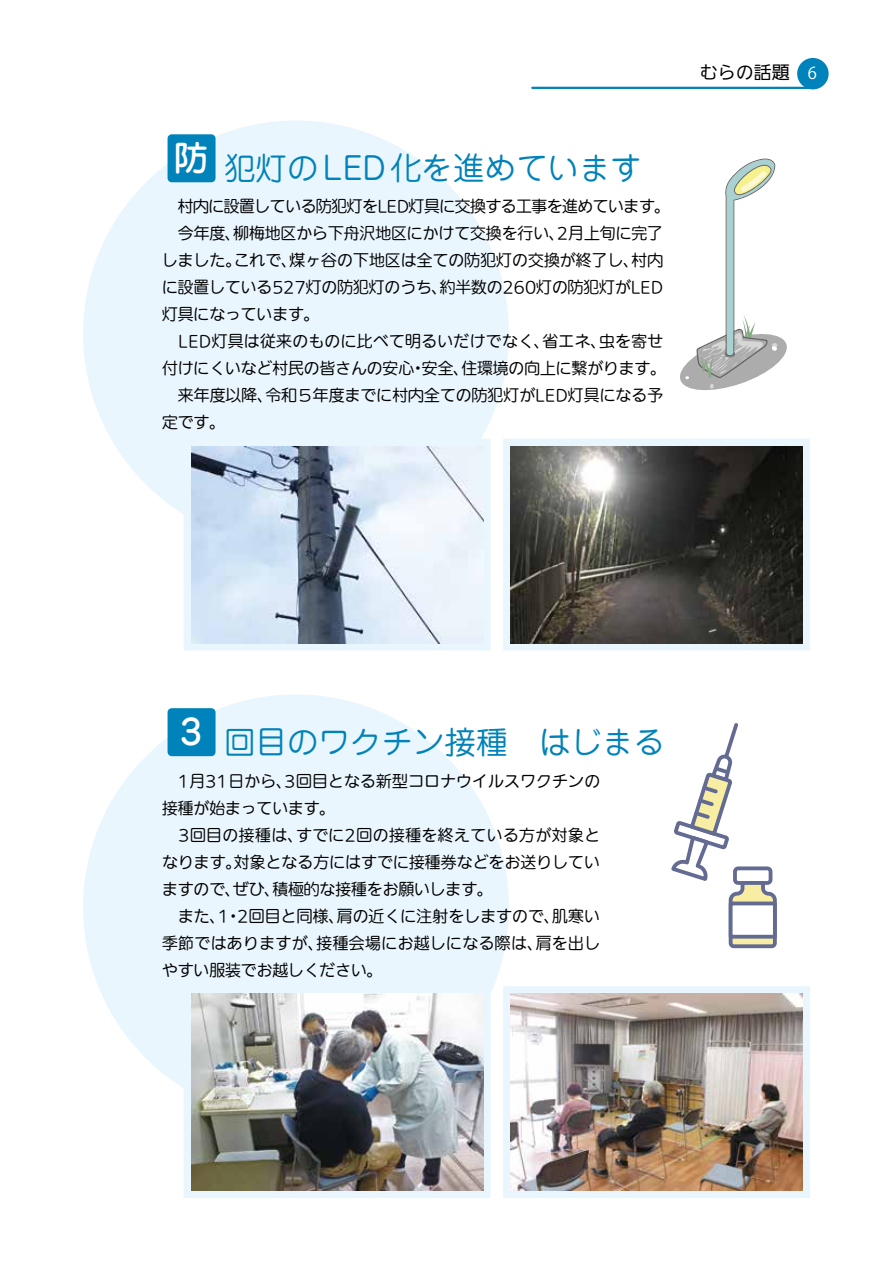
<style>
.page{position:relative;width:893px;height:1263px;background:#fff}
.page>*{position:absolute;margin:0;border:0;box-sizing:border-box;transform-origin:0 0}
.t1{font:31.5px "Jun 201 Pro";color:#0082ba}
.t2{font:100 18px "Iwa UD Go Hon Pro";color:#000}
.t3{font:100 15.75px/27px "Iwa UDR Go Pro";letter-spacing:.01em;color:#000}
.s1{font-family:"Koz Go Pr 6 N";font-weight:400;font-size:16.5px;color:#fff}
</style>
<div class="page">
<div style="left:83px;top:694px;width:426px;height:426px;background:#eaf6fd;border-radius:50%"></div>
<div style="left:168px;top:708px;width:48px;height:48px;background:#0082ba;border-radius:4px"></div>
<div style="left:83px;top:121px;width:426px;height:425px;background:#eaf6fd;border-radius:50%"></div>
<div style="left:168px;top:134px;width:48px;height:48px;background:#0082ba;border-radius:4px"></div>
<div style="left:503px;top:986px;width:307px;height:212px;border:15px solid #eaf6fd"></div>
<img style="left:511px;top:994px;width:292px;height:197px">
<div style="left:184px;top:986px;width:307px;height:212px;border:15px solid #eaf6fd"></div>
<img style="left:191px;top:994px;width:292px;height:197px">
<div style="left:503px;top:439px;width:307px;height:211px;border:15px solid #eaf6fd"></div>
<img style="left:511px;top:446px;width:292px;height:197px">
<div style="left:184px;top:439px;width:307px;height:211px;border:15px solid #eaf6fd"></div>
<img style="left:191px;top:446px;width:292px;height:197px">
<svg style="left:680px;top:159px;width:107px;height:231px"></svg>
<svg style="left:671px;top:723px;width:106px;height:225px"></svg>
<div style="left:731px;top:903px;width:44px;height:34px;background:#fff"></div>
<div style="left:729px;top:901px;width:48px;height:37px;border:4px solid #3c4678"></div>
<div style="left:797px;top:58px;width:32px;height:31px;background:#0082ba;border-radius:50%"></div>
<hr style="left:532px;top:87px;width:281px;height:2px;background:#0082ba">
<h1 class="t1" style="left:174px;top:143px;width:470px"><sup>防</sup>犯灯のLED化を進めています</h1>
<p class="t3" style="left:162px;top:194px;width:509px;text-indent:16px">村内に設置している防犯灯をLED灯具に交換する工事を進めています。　今年度、柳梅地区から下舟沢地区にかけて交換を行い、2月上旬に完了しました。これで、煤ヶ谷の下地区は全ての防犯灯の交換が終了し、村内に設置している527灯の防犯灯のうち、約半数の260灯の防犯灯がLED灯具になっています。<br>　LED灯具は従来のものに比べて明るいだけでなく、省エネ、虫を寄せ付けにくいなど村民の皆さんの安心・安全、住環境の向上に繋がります。　来年度以降、令和５年度までに村内全ての防犯灯がLED灯具になる予定です。</p>
<p class="t2" style="left:700px;top:59px;width:119px">むらの話題 <span class="s1">6</span></p>
<h1 class="t1" style="left:180px;top:717px;width:486px"><sup>3</sup> 回目のワクチン接種　はじまる</h1>
<p class="t3" style="left:162px;top:768px;width:439px">　1月31日から、3回目となる新型コロナウイルスワクチンの接種が始まっています。</p>
<p class="t3" style="left:162px;top:822px;width:439px;text-indent:16px">3回目の接種は、すでに2回の接種を終えている方が対象となります。対象となる方にはすでに接種券などをお送りしていますので、ぜひ、積極的な接種をお願いします。<br>　また、1・2回目と同様、肩の近くに注射をしますので、肌寒い季節ではありますが、接種会場にお越しになる際は、肩を出しやすい服装でお越しください。</p>
</div>
